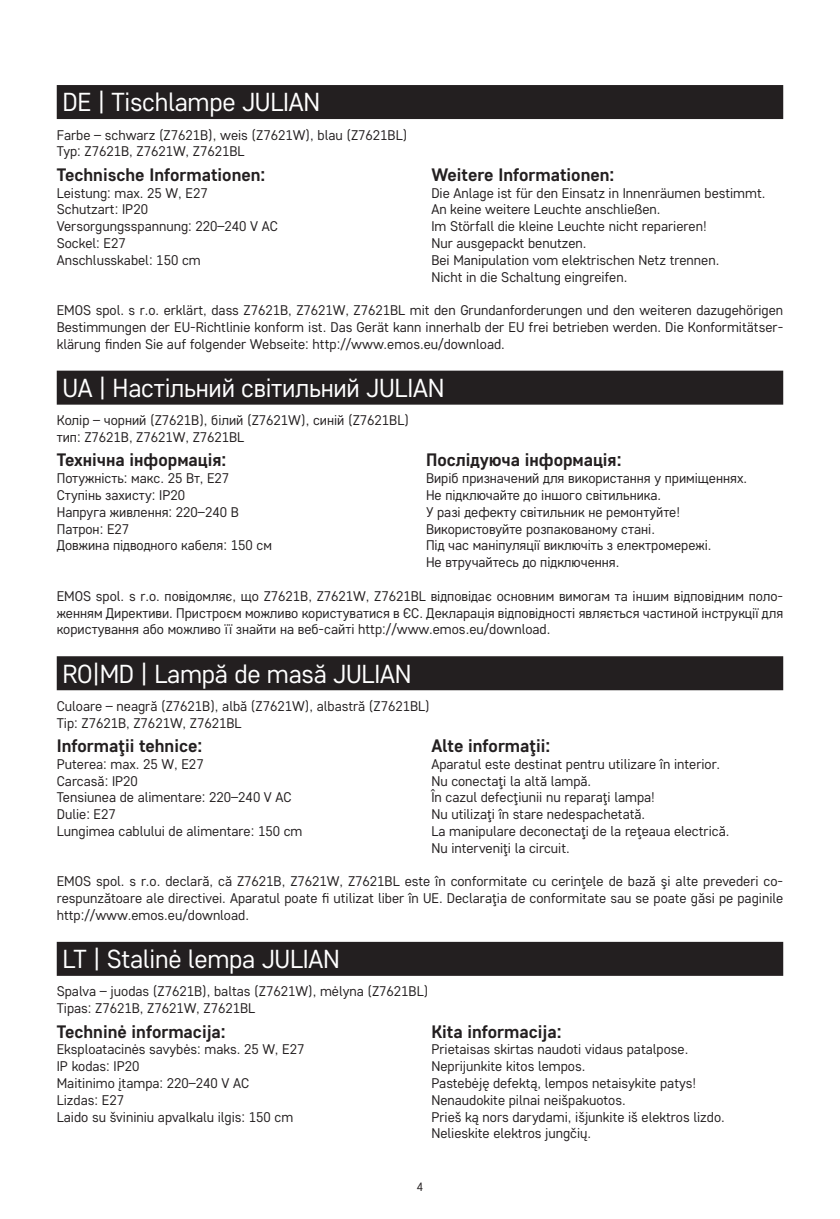
<style>
.page{position:relative;width:840px;height:1219px;background:#fff}
.page>*{position:absolute;margin:0;border:0;box-sizing:border-box;transform-origin:0 0}
.t1{font:26px "Core Sans D35";letter-spacing:-.01em;color:#fff}
.t2{font:700 18px "Core Sans D55";color:#231f20}
.t3{font:14px/16.8px "Core Sans D35";color:#231f20}
.t4{font:12px "Core Sans D35";color:#231f20}
</style>
<div class="page">
<div style="left:57px;top:85px;width:725px;height:34px;background:#231f20"></div>
<div style="left:57px;top:371px;width:725px;height:34px;background:#231f20"></div>
<div style="left:57px;top:656px;width:725px;height:34px;background:#231f20"></div>
<div style="left:57px;top:942px;width:725px;height:34px;background:#231f20"></div>
<h1 class="t1" style="left:62px;top:86px;width:259px">DE | Tischlampe JULIAN</h1>
<p class="t3" style="left:57px;top:126px;width:352px">Farbe – schwarz (Z7621B), weis (Z7621W), blau (Z7621BL)<br>Typ: Z7621B, Z7621W, Z7621BL</p>
<p class="t2" style="left:57px;top:163px;width:210px">Technische Informationen:</p>
<p class="t3" style="left:57px;top:184px;width:222px">Leistung: max. 25 W, E27<br>Schutzart: IP20<br>Versorgungsspannung: 220–240 V AC<br>Sockel: E27<br>Anschlusskabel: 150 cm</p>
<p class="t2" style="left:431px;top:163px;width:184px">Weitere Informationen:</p>
<p class="t3" style="left:431px;top:184px;width:335px">Die Anlage ist für den Einsatz in Innenräumen bestimmt.<br>An keine weitere Leuchte anschließen.<br>Im Störfall die kleine Leuchte nicht reparieren!<br>Nur ausgepackt benutzen.<br>Bei Manipulation vom elektrischen Netz trennen.<br>Nicht in die Schaltung eingreifen.</p>
<p class="t3" style="left:57px;top:301px;width:727px;text-align:justify">EMOS spol. s r.o. erklärt, dass Z7621B, Z7621W, Z7621BL mit den Grundanforderungen und den weiteren dazugehörigen Bestimmungen der EU-Richtlinie konform ist. Das Gerät kann innerhalb der EU frei betrieben werden. Die Konformitätser&shy;klärung finden Sie auf folgender Webseite: http://www.emos.eu/download.</p>
<h1 class="t1" style="left:62px;top:371px;width:383px">UA | Настільний світильний JULIAN</h1>
<p class="t3" style="left:57px;top:411px;width:353px">Колір – чорний (Z7621B), білий (Z7621W), синій (Z7621BL) тип: Z7621B, Z7621W, Z7621BL</p>
<p class="t2" style="left:57px;top:448px;width:171px">Технічна інформація:</p>
<p class="t3" style="left:57px;top:469px;width:216px">Потужність: макс. 25 Вт, E27<br>Ступінь захисту: IP20<br>Напруга живлення: 220–240 В<br>Патрон: E27<br>Довжина підводного кабеля: 150 см</p>
<p class="t2" style="left:426px;top:448px;width:197px">Послідуюча інформація:</p>
<p class="t3" style="left:426px;top:469px;width:322px">Виріб призначений для використання у приміщеннях.<br>Не підключайте до іншого світильника.<br>У разі дефекту світильник не ремонтуйте!<br>Використовуйте розпакованому стані.<br>Під час маніпуляції виключіть з електромережі.<br>Не втручайтесь до підключення.</p>
<p class="t3" style="left:57px;top:587px;width:727px;text-align:justify">EMOS spol. s r.o. повідомляє, що Z7621B, Z7621W, Z7621BL відповідає основним вимогам та іншим відповідним поло&shy;женням Директиви. Пристроєм можливо користуватися в ЄС. Декларація відповідності являється частиной інструкції для користування або можливо її знайти на веб-сайті http://www.emos.eu/download.</p>
<h1 class="t1" style="left:62px;top:657px;width:350px">RO|MD | Lampă de masă JULIAN</h1>
<p class="t3" style="left:57px;top:697px;width:374px">Culoare – neagră (Z7621B), albă (Z7621W), albastră (Z7621BL)<br>Tip: Z7621B, Z7621W, Z7621BL</p>
<p class="t2" style="left:57px;top:734px;width:147px">Informaţii tehnice:</p>
<p class="t3" style="left:57px;top:755px;width:247px">Puterea: max. 25 W, E27<br>Carcasă: IP20<br>Tensiunea de alimentare: 220–240 V AC<br>Dulie: E27<br>Lungimea cablului de alimentare: 150 cm</p>
<p class="t2" style="left:431px;top:734px;width:120px">Alte informaţii:</p>
<p class="t3" style="left:431px;top:755px;width:299px">Aparatul este destinat pentru utilizare în interior.<br>Nu conectaţi la altă lampă.<br>În cazul defecţiunii nu reparaţi lampa!<br>Nu utilizaţi în stare nedespachetată.<br>La manipulare deconectaţi de la reţeaua electrică.<br>Nu interveniţi la circuit.</p>
<p class="t3" style="left:57px;top:873px;width:727px;text-align:justify">EMOS spol. s r.o. declară, că Z7621B, Z7621W, Z7621BL este în conformitate cu cerinţele de bază şi alte prevederi co&shy;respunzătoare ale directivei. Aparatul poate fi utilizat liber în UE. Declaraţia de conformitate sau se poate găsi pe paginile http://www.emos.eu/download.</p>
<h1 class="t1" style="left:62px;top:942px;width:279px">LT | Stalinė lempa JULIAN</h1>
<p class="t3" style="left:57px;top:983px;width:373px">Spalva – juodas (Z7621B), baltas (Z7621W), mėlyna (Z7621BL)<br>Tipas: Z7621B, Z7621W, Z7621BL</p>
<p class="t2" style="left:57px;top:1019px;width:170px">Techninė informacija:</p>
<p class="t3" style="left:57px;top:1041px;width:249px">Eksploatacinės savybės: maks. 25 W, E27<br>IP kodas: IP20<br>Maitinimo įtampa: 220–240 V AC<br>Lizdas: E27<br>Laido su švininiu apvalkalu ilgis: 150 cm</p>
<p class="t2" style="left:431px;top:1019px;width:132px">Kita informacija:</p>
<p class="t3" style="left:431px;top:1041px;width:295px">Prietaisas skirtas naudoti vidaus patalpose.<br>Neprijunkite kitos lempos.<br>Pastebėję defektą, lempos netaisykite patys!<br>Nenaudokite pilnai neišpakuotos.<br>Prieš ką nors darydami, išjunkite iš elektros lizdo.<br>Nelieskite elektros jungčių.</p>
<p class="t4" style="left:416px;top:1179px;width:8px">4</p>
</div>
